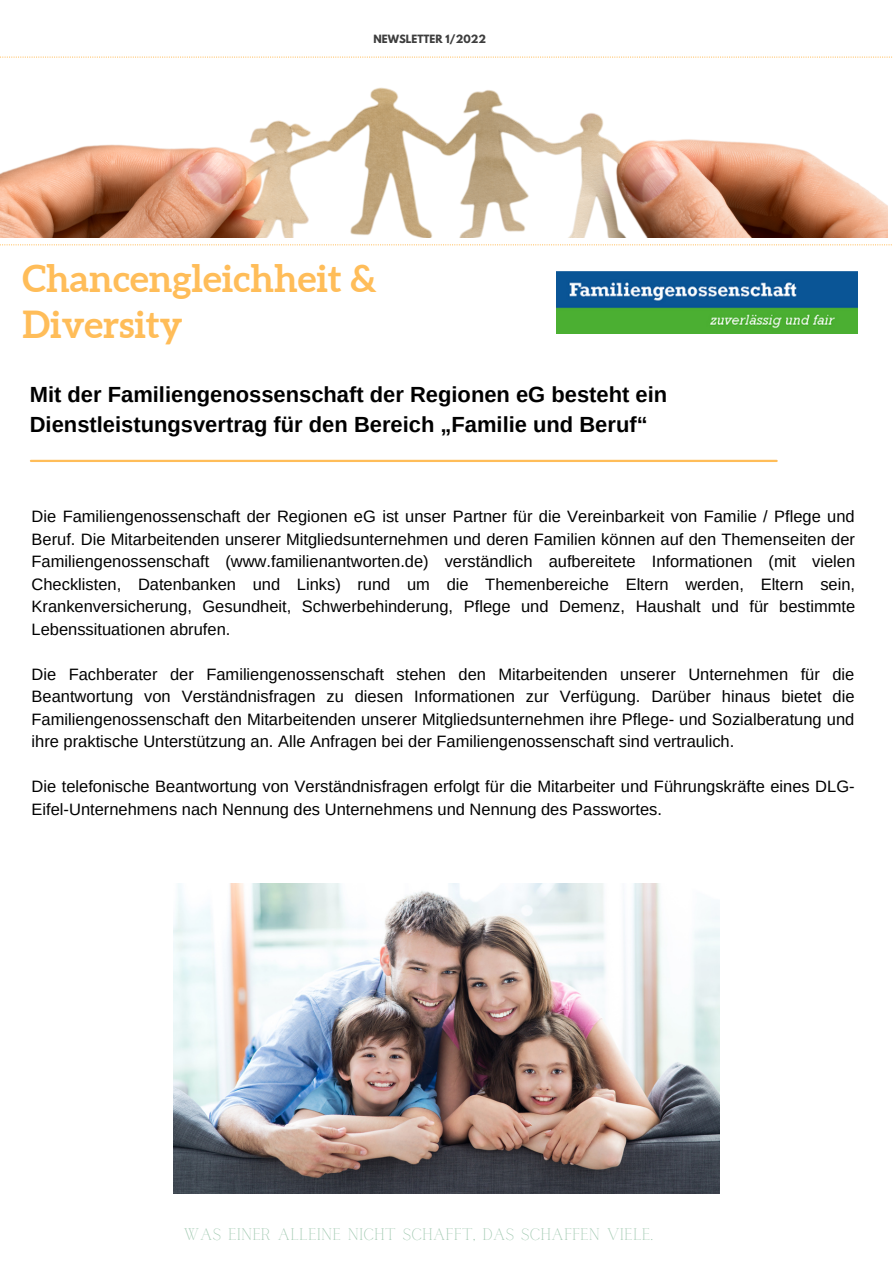
<style>
.page{position:relative;width:893px;height:1264px;background:#fff}
.page>*{position:absolute;margin:0;border:0;box-sizing:border-box;transform-origin:0 0}
.t1{font:700 37.2px/46px "Aleo";color:#ffbd59}
.t2{font:700 21.9px/30.3px "Arimo";color:#000}
.t3{font:16.5px/22.5px "Arimo";color:#000;text-align:justify}
.t4{font:16.5px "Calgary";color:#98c4a9}
.t5{font:700 10.05px "League Spartan";color:#3d3d3d}
</style>
<div class="page">
<img style="left:0;top:87px;width:887px;height:151px">
<img style="left:173px;top:884px;width:546px;height:309px">
<img style="left:556px;top:272px;width:301px;height:62px">
<hr style="left:31px;top:460px;width:745px;height:2px;background:#ffbd59">
<svg style="left:0;top:57px;width:892px;height:1px"></svg>
<svg style="left:0;top:244px;width:891px;height:1px"></svg>
<p class="t5" style="left:373px;top:34px;width:114px">NEWSLETTER 1/2022</p>
<h1 class="t1" style="left:22px;top:255px;width:356px">Chancengleichheit &amp;<br>Diversity</h1>
<h2 class="t2" style="left:30px;top:379px;width:638px">Mit der Familiengenossenschaft der Regionen eG besteht ein<br>Dienstleistungsvertrag für den Bereich „Familie und Beruf“</h2>
<p class="t3" style="left:32px;top:505px;width:825px">Die Familiengenossenschaft der Regionen eG ist unser Partner für die Vereinbarkeit von Familie / Pflege und Beruf. Die Mitarbeitenden unserer Mitgliedsunternehmen und deren Familien können auf den Themenseiten der Familiengenossenschaft (www.familienantworten.de) verständlich aufbereitete Informationen (mit vielen Checklisten, Datenbanken und Links) rund um die Themenbereiche Eltern werden, Eltern sein, Krankenversicherung, Gesundheit, Schwerbehinderung, Pflege und Demenz, Haushalt und für bestimmte Lebenssituationen abrufen.</p>
<p class="t3" style="left:32px;top:662px;width:824px">Die Fachberater der Familiengenossenschaft stehen den Mitarbeitenden unserer Unternehmen für die Beantwortung von Verständnisfragen zu diesen Informationen zur Verfügung. Darüber hinaus bietet die Familiengenossenschaft den Mitarbeitenden unserer Mitgliedsunternehmen ihre Pflege- und Sozialberatung und ihre praktische Unterstützung an. Alle Anfragen bei der Familiengenossenschaft sind vertraulich.</p>
<p class="t3" style="left:32px;top:775px;width:824px">Die telefonische Beantwortung von Verständnisfragen erfolgt für die Mitarbeiter und Führungskräfte eines DLG-<br>Eifel-Unternehmens nach Nennung des Unternehmens und Nennung des Passwortes.</p>
<p class="t4" style="left:184px;top:1224px;width:471px">WAS EINER ALLEINE NICHT SCHAFFT, DAS SCHAFFEN VIELE.</p>
</div>
